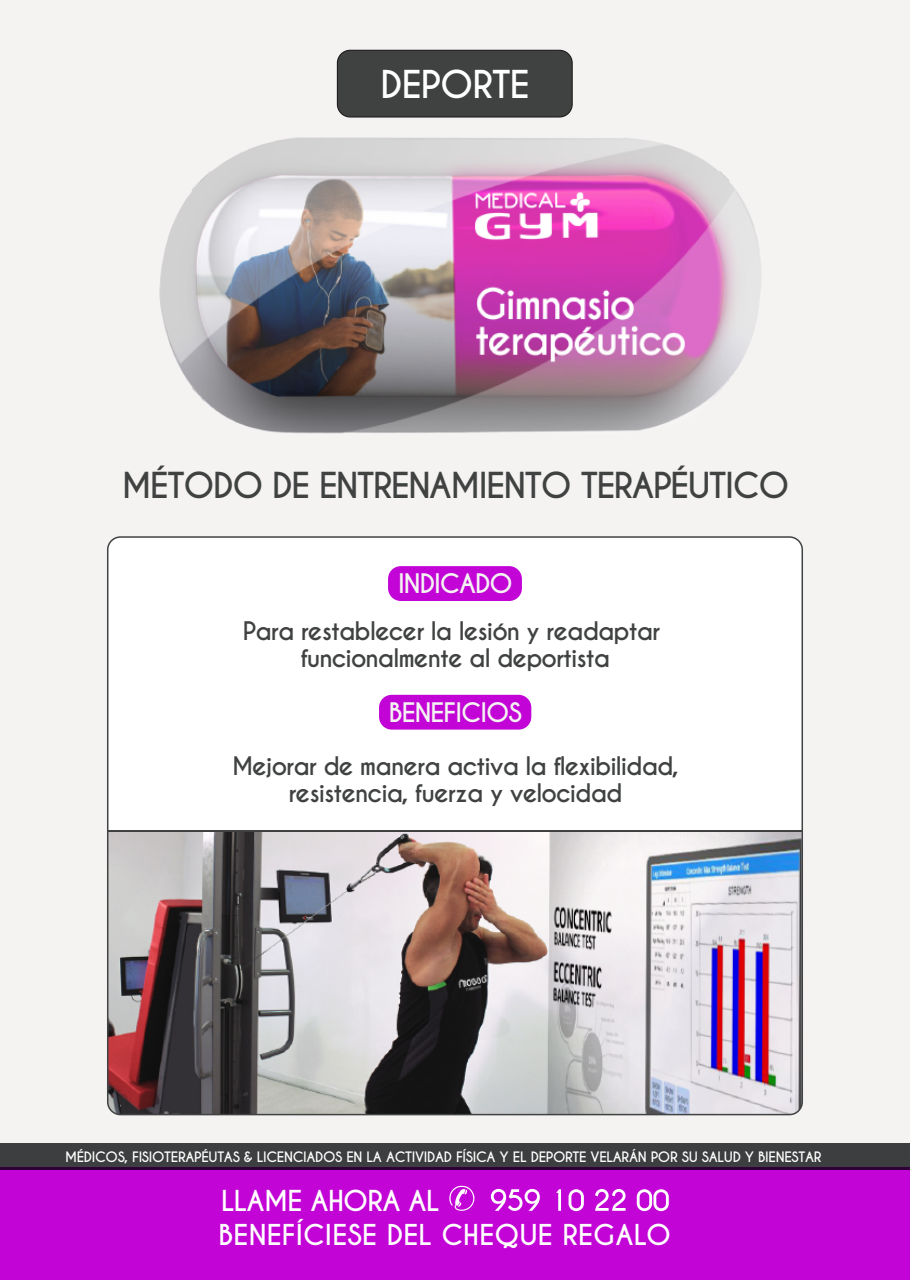
<style>
.page{position:relative;width:910px;height:1280px;background:#fff}
.page>*{position:absolute;margin:0;border:0;box-sizing:border-box;transform-origin:0 0}
.t1{font:700 36px "Caviar Dreams";letter-spacing:-.025em;color:#fff}
.t2{font:700 33.6px "Caviar Dreams";letter-spacing:-.04em;color:#404242}
.t3{font:700 27.15px "Caviar Dreams";letter-spacing:-.025em;color:#fff}
.t4{font:700 27px "Caviar Dreams";letter-spacing:.005em;color:#fff}
.t5{font:700 25.35px "Caviar Dreams";letter-spacing:-.04em;color:#f4f3f2}
.t6{font:700 25.2px "Caviar Dreams";letter-spacing:-.04em;color:#f4f3f2}
.t7{font:700 24px/27px "Caviar Dreams";letter-spacing:-.04em;color:#404242;text-align:center}
.t8{font:700 13.5px "Caviar Dreams";letter-spacing:-.025em;color:#fff}
</style>
<div class="page">
<div style="left:0;top:0;width:910px;height:1255px;background:#f4f3f2"></div>
<div style="left:0;top:1167px;width:910px;height:113px;background:#c205d6"></div>
<div style="left:0;top:1143px;width:910px;height:26px;background:#404243"></div>
<svg style="left:491px;top:1189px;width:49px;height:22px"></svg>
<svg style="left:556px;top:1189px;width:5px;height:22px"></svg>
<svg style="left:569px;top:1189px;width:15px;height:22px"></svg>
<svg style="left:595px;top:1189px;width:31px;height:22px"></svg>
<svg style="left:637px;top:1189px;width:32px;height:22px"></svg>
<svg style="left:449px;top:1186px;width:25px;height:25px"></svg>
<div style="left:108px;top:537px;width:694px;height:577px;background:#fff;border-radius:13px"></div>
<img style="left:108px;top:832px;width:694px;height:282px">
<div style="left:388px;top:566px;width:134px;height:35px;background:#c205d6;border-radius:13px"></div>
<div style="left:379px;top:695px;width:152px;height:35px;background:#c205d6;border-radius:13px"></div>
<hr style="left:108px;top:830px;width:694px;height:2px;background:#404242">
<div style="left:337px;top:50px;width:235px;height:67px;background:#404242;border-radius:13px"></div>
<div style="left:337px;top:50px;width:236px;height:68px;border:1px solid #1e1d1d;border-radius:13px"></div>
<img style="left:159px;top:137px;width:602px;height:297px">
<h1 class="t1" style="left:381px;top:63px;width:151px">DEPORTE</h1>
<h2 class="t2" style="left:122px;top:465px;width:669px">MÉTODO DE ENTRENAMIENTO TERAPÉUTICO</h2>
<p class="t5" style="left:398px;top:569px;width:116px">INDICADO</p>
<p class="t7" style="left:243px;top:618px;width:419px">Para restablecer la lesión y readaptar funcionalmente al deportista</p>
<p class="t6" style="left:389px;top:697px;width:135px">BENEFICIOS</p>
<p class="t7" style="left:232px;top:753px;width:448px">Mejorar de manera activa la flexibilidad, resistencia, fuerza y velocidad</p>
<p class="t8" style="left:65px;top:1149px;width:758px">MÉDICOS, FISIOTERAPÉUTAS &amp; LICENCIADOS EN LA ACTIVIDAD FÍSICA Y EL DEPORTE VELARÁN POR SU SALUD Y BIENESTAR</p>
<p class="t3" style="left:221px;top:1184px;width:220px">LLAME AHORA AL</p>
<p class="t4" style="left:219px;top:1218px;width:454px">BENEFÍCIESE DEL CHEQUE REGALO</p>
</div>
